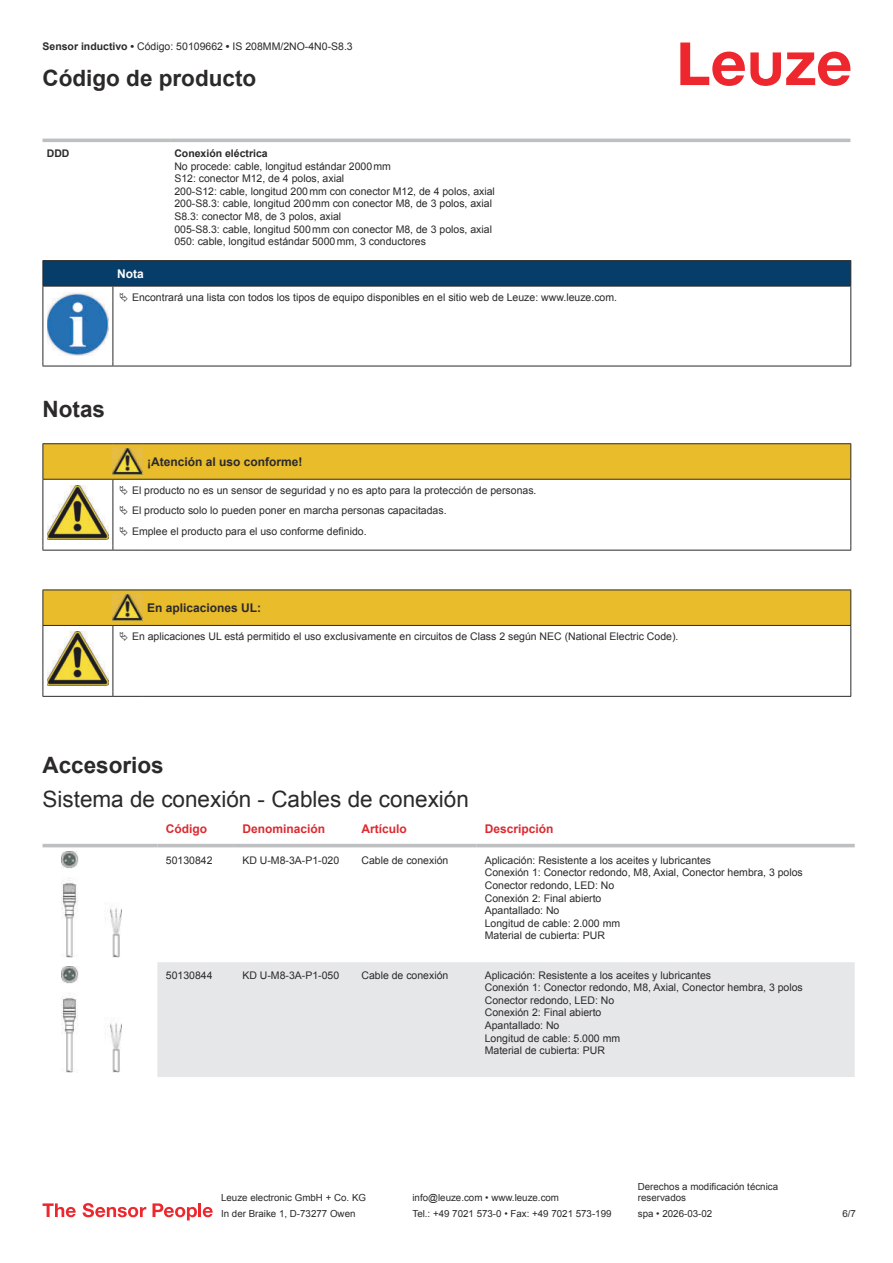
<style>
.page{position:relative;width:893px;height:1263px;background:#fff}
.page>*{position:absolute;margin:0;border:0;box-sizing:border-box;transform-origin:0 0}
.t1{font:22.5px "Arial";color:#2b292a}
.t2{font:700 22.5px "Arial";color:#2b292a}
.t3{font:700 12px "Arial";color:#2b292a}
.t4{font:700 12px "Arial";color:#db2a30}
.t5{font:700 12px "Arial";color:#fff}
.t6{font:10.5px/12.6px "Arial";color:#2b292a}
.t7{font:700 10.5px "Arial";color:#2b292a}
.t8{font:9.75px/11.7px "Arial";color:#2b292a}
.s1{font-weight:700}
</style>
<div class="page">
<svg style="left:680px;top:43px;width:170px;height:43px"></svg>
<svg style="left:43px;top:138px;width:807px;height:1px"></svg>
<hr style="left:43px;top:139px;width:127px;height:3px;background:#bdbfc1">
<hr style="left:170px;top:139px;width:680px;height:3px;background:#bdbfc1">
<svg style="left:43px;top:843px;width:812px;height:9px"></svg>
<div style="left:157px;top:962px;width:698px;height:115px;background:#e6e7e9"></div>
<hr style="left:43px;top:844px;width:114px;height:3px;background:#bdbfc1">
<hr style="left:157px;top:844px;width:77px;height:3px;background:#bdbfc1">
<hr style="left:234px;top:844px;width:119px;height:3px;background:#bdbfc1">
<hr style="left:353px;top:844px;width:123px;height:3px;background:#bdbfc1">
<hr style="left:476px;top:844px;width:379px;height:3px;background:#bdbfc1">
<img style="left:61px;top:852px;width:61px;height:106px">
<img style="left:61px;top:966px;width:61px;height:107px">
<svg style="left:43px;top:1203px;width:33px;height:14px"></svg>
<svg style="left:83px;top:1203px;width:63px;height:14px"></svg>
<svg style="left:153px;top:1203px;width:44px;height:17px"></svg>
<hr style="left:198px;top:1203px;width:3px;height:14px;background:#ed272d">
<svg style="left:203px;top:1207px;width:10px;height:10px"></svg>
<svg style="left:44px;top:287px;width:806px;height:79px"></svg>
<hr style="left:43px;top:260px;width:70px;height:1px;background:#2b292a">
<hr style="left:43px;top:286px;width:70px;height:1px;background:#2b292a">
<hr style="left:113px;top:260px;width:738px;height:1px;background:#2b292a">
<div style="left:43px;top:261px;width:808px;height:25px;background:#063d69"></div>
<hr style="left:113px;top:286px;width:738px;height:1px;background:#2b292a">
<hr style="left:43px;top:286px;width:1px;height:75px;background:#2b292a">
<hr style="left:113px;top:286px;width:1px;height:75px;background:#2b292a">
<hr style="left:850px;top:286px;width:1px;height:75px;background:#2b292a">
<hr style="left:43px;top:366px;width:70px;height:1px;background:#2b292a">
<hr style="left:113px;top:366px;width:738px;height:1px;background:#2b292a">
<img style="left:47px;top:292px;width:61px;height:63px">
<div style="left:115px;top:287px;width:734px;height:20px;background:#fff"></div>
<hr style="left:43px;top:443px;width:70px;height:1px;background:#2b292a">
<hr style="left:113px;top:443px;width:30px;height:1px;background:#2b292a">
<hr style="left:143px;top:443px;width:708px;height:1px;background:#2b292a">
<hr style="left:43px;top:550px;width:70px;height:1px;background:#2b292a">
<hr style="left:113px;top:550px;width:30px;height:1px;background:#2b292a">
<hr style="left:143px;top:550px;width:708px;height:1px;background:#2b292a">
<div style="left:44px;top:590px;width:806px;height:35px;background:#e8bc2a"></div>
<svg style="left:44px;top:626px;width:806px;height:70px"></svg>
<hr style="left:43px;top:589px;width:70px;height:1px;background:#2b292a">
<hr style="left:43px;top:590px;width:1px;height:35px;background:#2b292a">
<hr style="left:43px;top:625px;width:70px;height:1px;background:#2b292a">
<hr style="left:113px;top:589px;width:30px;height:1px;background:#2b292a">
<hr style="left:113px;top:625px;width:30px;height:1px;background:#2b292a">
<hr style="left:143px;top:589px;width:708px;height:1px;background:#2b292a">
<hr style="left:850px;top:590px;width:1px;height:35px;background:#2b292a">
<hr style="left:143px;top:625px;width:708px;height:1px;background:#2b292a">
<hr style="left:43px;top:626px;width:1px;height:66px;background:#2b292a">
<hr style="left:113px;top:626px;width:1px;height:66px;background:#2b292a">
<hr style="left:850px;top:626px;width:1px;height:66px;background:#2b292a">
<hr style="left:43px;top:696px;width:70px;height:1px;background:#2b292a">
<hr style="left:113px;top:696px;width:30px;height:1px;background:#2b292a">
<hr style="left:143px;top:696px;width:708px;height:1px;background:#2b292a">
<img style="left:113px;top:594px;width:30px;height:26px">
<img style="left:47px;top:632px;width:61px;height:54px">
<div style="left:115px;top:626px;width:734px;height:21px;background:#fff"></div>
<svg style="left:43px;top:444px;width:808px;height:106px"></svg>
<p class="t6" style="left:43px;top:41px;width:312px"><span class="s1">Sensor inductivo •</span> Código: 50109662 <span class="s1">•</span> IS 208MM/2NO-4N0-S8.3</p>
<h1 class="t2" style="left:43px;top:69px;width:215px">Código de producto</h1>
<p class="t7" style="left:47px;top:149px;width:24px">DDD</p>
<p class="t7" style="left:174px;top:149px;width:95px">Conexión eléctrica</p>
<p class="t6" style="left:174px;top:161px;width:322px">No procede: cable, longitud estándar 2000 mm<br>S12: conector M12, de 4 polos, axial<br>200-S12: cable, longitud 200 mm con conector M12, de 4 polos, axial 200-S8.3: cable, longitud 200 mm con conector M8, de 3 polos, axial S8.3: conector M8, de 3 polos, axial<br>005-S8.3: cable, longitud 500 mm con conector M8, de 3 polos, axial 050: cable, longitud estándar 5000 mm, 3 conductores</p>
<p class="t5" style="left:117px;top:269px;width:28px">Nota</p>
<p class="t6" style="left:132px;top:292px;width:487px">Encontrará una lista con todos los tipos de equipo disponibles en el sitio web de Leuze: www.leuze.com.</p>
<h1 class="t2" style="left:43px;top:400px;width:64px">Notas</h1>
<p class="t3" style="left:147px;top:457px;width:157px">¡Atención al uso conforme!</p>
<p class="t6" style="left:132px;top:481px;width:406px;line-height:20.2px">El producto no es un sensor de seguridad y no es apto para la protección de personas.<br>El producto solo lo pueden poner en marcha personas capacitadas.<br>Emplee el producto para el uso conforme definido.</p>
<p class="t3" style="left:147px;top:603px;width:116px">En aplicaciones UL:</p>
<p class="t6" style="left:132px;top:631px;width:548px">En aplicaciones UL está permitido el uso exclusivamente en circuitos de Class 2 según NEC (National Electric Code).</p>
<h1 class="t2" style="left:43px;top:756px;width:123px">Accesorios</h1>
<h1 class="t1" style="left:43px;top:790px;width:428px">Sistema de conexión - Cables de conexión</h1>
<p class="t4" style="left:166px;top:824px;width:43px">Código</p>
<p class="t4" style="left:242px;top:824px;width:84px">Denominación</p>
<p class="t4" style="left:361px;top:824px;width:47px">Artículo</p>
<p class="t4" style="left:485px;top:824px;width:70px">Descripción</p>
<p class="t6" style="left:166px;top:855px;width:48px">50130842</p>
<p class="t6" style="left:242px;top:855px;width:98px">KD U-M8-3A-P1-020</p>
<p class="t6" style="left:361px;top:855px;width:88px">Cable de conexión</p>
<p class="t6" style="left:485px;top:855px;width:320px">Aplicación: Resistente a los aceites y lubricantes<br>Conexión 1: Conector redondo, M8, Axial, Conector hembra, 3 polos Conector redondo, LED: No<br>Conexión 2: Final abierto<br>Apantallado: No<br>Longitud de cable: 2.000 mm<br>Material de cubierta: PUR</p>
<p class="t6" style="left:166px;top:969px;width:48px">50130844</p>
<p class="t6" style="left:242px;top:969px;width:98px">KD U-M8-3A-P1-050</p>
<p class="t6" style="left:361px;top:969px;width:88px">Cable de conexión</p>
<p class="t6" style="left:485px;top:969px;width:320px">Aplicación: Resistente a los aceites y lubricantes<br>Conexión 1: Conector redondo, M8, Axial, Conector hembra, 3 polos Conector redondo, LED: No<br>Conexión 2: Final abierto<br>Apantallado: No<br>Longitud de cable: 5.000 mm<br>Material de cubierta: PUR</p>
<p class="t8" style="left:221px;top:1193px;width:146px">Leuze electronic GmbH + Co. KG</p>
<p class="t8" style="left:412px;top:1193px;width:148px">info@leuze.com • www.leuze.com</p>
<p class="t8" style="left:638px;top:1181px;width:142px">Derechos a modificación técnica reservados</p>
<p class="t8" style="left:221px;top:1208px;width:136px">In der Braike 1, D-73277 Owen</p>
<p class="t8" style="left:412px;top:1208px;width:201px">Tel.: +49 7021 573-0 • Fax: +49 7021 573-199</p>
<p class="t8" style="left:638px;top:1208px;width:76px">spa • 2026-03-02</p>
<p class="t8" style="left:842px;top:1209px;width:15px">6 /7</p>
</div>
